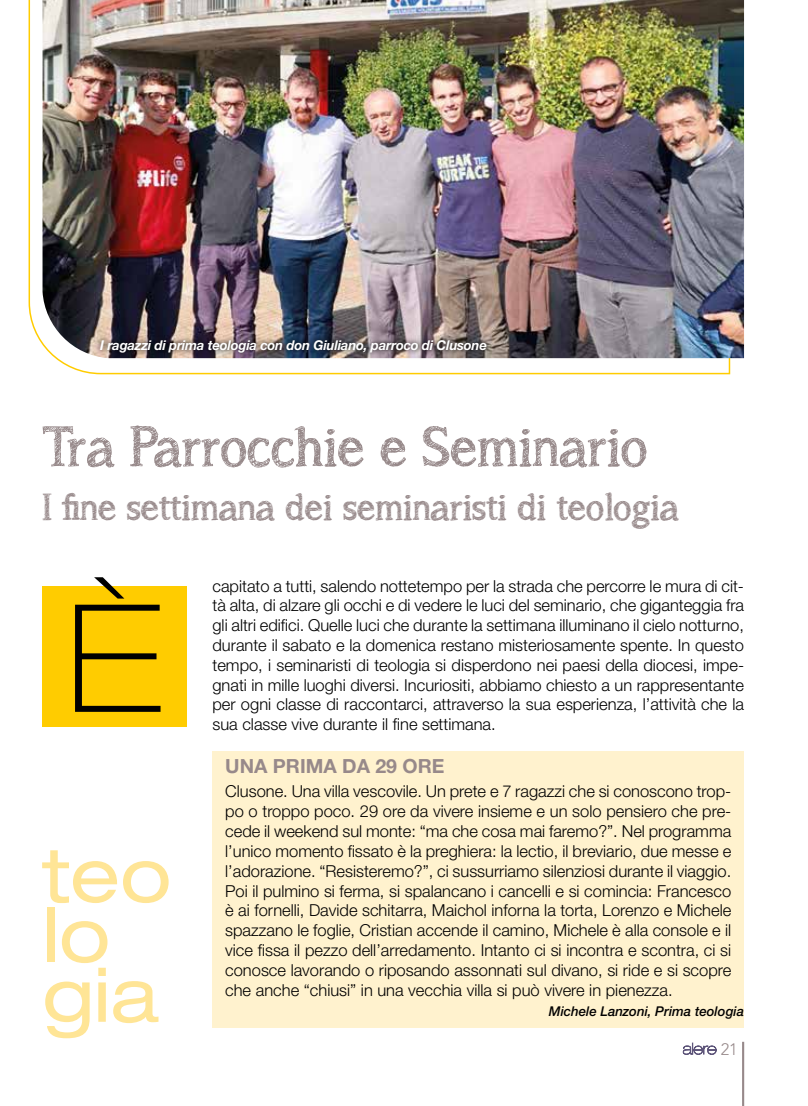
<style>
.page{position:relative;width:808px;height:1106px;background:#fff}
.page>*{position:absolute;margin:0;border:0;box-sizing:border-box;transform-origin:0 0}
.t1{font:100 expanded 150px "Helvetica Neue";color:#000}
.t2{font:expanded 75px/60px "Helvetica Neue LT Std";color:#ffe596}
.t3{font:55.5px "asongforjennifer";color:#97898a}
.t4{font:37.5px "asongforjennifer";color:#97898a}
.t5{font:700 19.5px "Helvetica Neue LT Std";color:#97898a}
.t6{font:300 16.5px/19.8px "Helvetica Neue LT Std";color:#000;text-align:justify}
.t7{font:300 16.5px "Avenir";color:#97898a}
.t8{font:italic 700 13.5px "Helvetica Neue";letter-spacing:-.015em;color:#fff}
.t9{font:italic 500 13.5px "Helvetica Neue";color:#000}
</style>
<div class="page">
<div style="left:212px;top:751px;width:532px;height:277px;background:#fff2ce"></div>
<div style="left:42px;top:586px;width:145px;height:140px;background:#fc0"></div>
<svg style="left:28px;top:0;width:703px;height:375px"></svg>
<img style="left:43px;top:0;width:701px;height:358px">
<img style="left:95px;top:334px;width:397px;height:23px">
<hr style="left:742px;top:1041px;width:2px;height:65px;background:#97898a">
<svg style="left:683px;top:1042px;width:33px;height:12px"></svg>
<p class="t8" style="left:100px;top:336px;width:388px">I ragazzi di prima teologia con don Giuliano, parroco di Clusone</p>
<h3 class="t3" style="left:42px;top:413px;width:606px">Tra Parrocchie e Seminario</h3>
<h3 class="t4" style="left:42px;top:484px;width:638px">I fine settimana dei seminaristi di teologia</h3>
<h1 class="t1" style="left:66px;top:569px;width:99px">È</h1>
<h2 class="t2" style="left:42px;top:843px;width:131px">teo lo gia</h2>
<p class="t6" style="left:212px;top:575px;width:533px">capitato a tutti, salendo nottetempo per la strada che percorre le mura di cit&shy;tà alta, di alzare gli occhi e di vedere le luci del seminario, che giganteggia fra gli altri edifici. Quelle luci che durante la settimana illuminano il cielo notturno, durante il sabato e la domenica restano misteriosamente spente. In questo tempo, i seminaristi di teologia si disperdono nei paesi della diocesi, impe&shy;gnati in mille luoghi diversi. Incuriositi, abbiamo chiesto a un rappresentante per ogni classe di raccontarci, attraverso la sua esperienza, l’attività che la sua classe vive durante il fine settimana.</p>
<p class="t5" style="left:225px;top:754px;width:221px">UNA PRIMA DA 29 ORE</p>
<p class="t6" style="left:225px;top:781px;width:508px">Clusone. Una villa vescovile. Un prete e 7 ragazzi che si conoscono trop&shy;po o troppo poco. 29 ore da vivere insieme e un solo pensiero che pre&shy;cede il weekend sul monte: “ma che cosa mai faremo?”. Nel programma l’unico momento fissato è la preghiera: la lectio, il breviario, due messe e l’adorazione. “Resisteremo?”, ci sussurriamo silenziosi durante il viaggio.<br>Poi il pulmino si ferma, si spalancano i cancelli e si comincia: Francesco è ai fornelli, Davide schitarra, Maichol inforna la torta, Lorenzo e Michele spazzano le foglie, Cristian accende il camino, Michele è alla console e il vice fissa il pezzo dell’arredamento. Intanto ci si incontra e scontra, ci si conosce lavorando o riposando assonnati sul divano, si ride e si scopre che anche “chiusi” in una vecchia villa si può vivere in pienezza.</p>
<p class="t9" style="left:549px;top:1003px;width:197px">Michele Lanzoni, Prima teologia</p>
<p class="t7" style="left:721px;top:1039px;width:19px">21</p>
</div>
